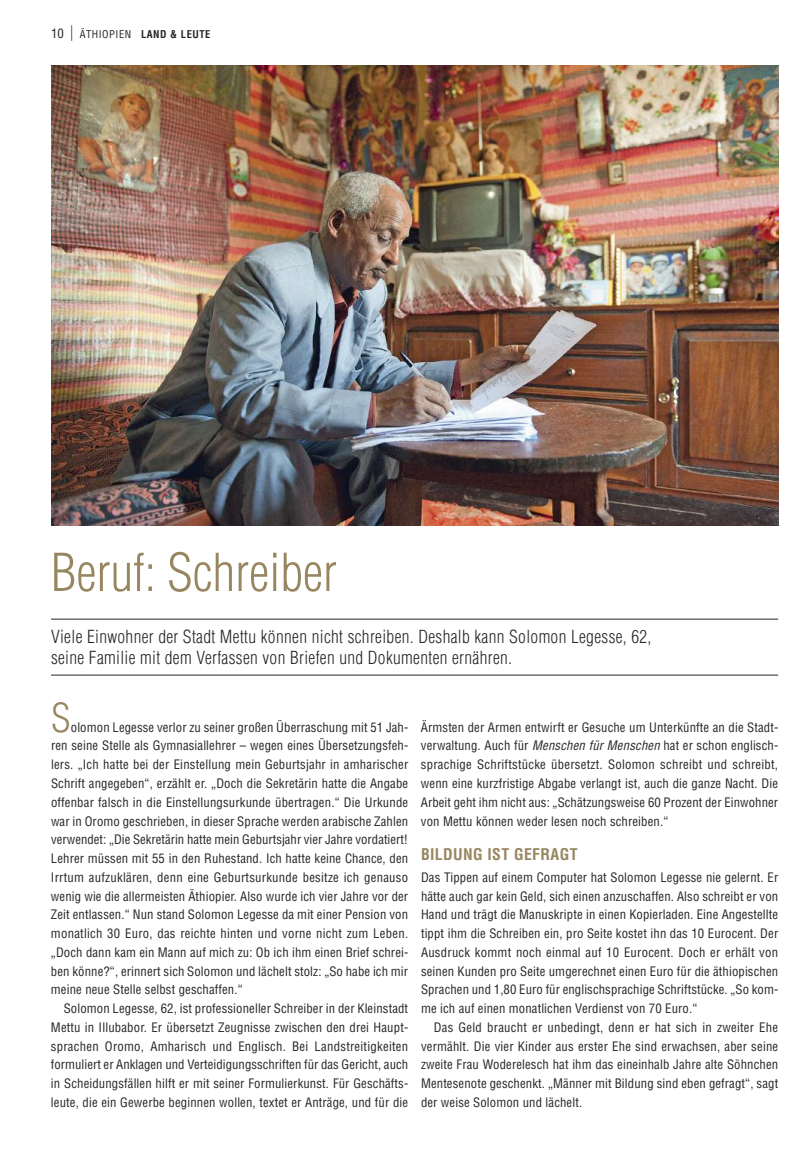
<style>
.page{position:relative;width:808px;height:1170px;background:#fff}
.page>*{position:absolute;margin:0;border:0;box-sizing:border-box;transform-origin:0 0}
.t1{font:300 condensed 51px "Helvetica";color:#978660}
.t2{font:300 condensed 39px "Helvetica";color:#978660}
.t3{font:300 condensed 17.7px/21px "Helvetica";letter-spacing:.02em;color:#272627}
.t4{font:700 condensed 15.75px "Helvetica";letter-spacing:.025em;color:#978660}
.t5{font:condensed 12.75px/18.8px "Helvetica";letter-spacing:.01em;color:#272627;text-align:justify}
.t6{font:700 condensed 10.5px "Helvetica";letter-spacing:.05em;color:#272627}
.s1{font-weight:400;font-size:12.75px}
.s2{font-weight:400;font-size:15.75px}
.s3{font-weight:400}
.s4{font-style:italic}
</style>
<div class="page">
<hr style="left:51px;top:618px;width:727px;height:1px;background:#272627">
<hr style="left:51px;top:674px;width:727px;height:1px;background:#272627">
<img style="left:51px;top:65px;width:727px;height:460px">
<p class="t6" style="left:51px;top:28px;width:161px"><span class="s1">10</span> <span class="s2">|</span> <span class="s3">ÄTHIOPIEN</span> LAND &amp; LEUTE</p>
<h1 class="t1" style="left:51px;top:543px;width:288px">Beruf: Schreiber</h1>
<h3 class="t3" style="left:51px;top:626px;width:602px">Viele Einwohner der Stadt Mettu können nicht schreiben. Deshalb kann Solomon Legesse, 62, seine Familie mit dem Verfassen von Briefen und Dokumenten ernähren.</h3>
<h2 class="t2" style="left:51px;top:695px;width:21px">S</h2>
<p class="t5" style="left:51px;top:717px;width:359px;text-indent:20px">olomon Legesse verlor zu seiner großen Überraschung mit 51 Jah&shy;ren seine Stelle als Gymnasiallehrer – wegen eines Übersetzungsfeh&shy;lers. „Ich hatte bei der Einstellung mein Geburtsjahr in amharischer Schrift angegeben“, erzählt er. „Doch die Sekretärin hatte die Angabe offenbar falsch in die Einstellungsurkunde übertragen.“ Die Urkunde war in Oromo geschrieben, in dieser Sprache werden arabische Zahlen verwendet: „Die Sekretärin hatte mein Geburtsjahr vier Jahre vordatiert!<br>Lehrer müssen mit 55 in den Ruhestand. Ich hatte keine Chance, den Irrtum aufzuklären, denn eine Geburtsurkunde besitze ich genauso wenig wie die allermeisten Äthiopier. Also wurde ich vier Jahre vor der Zeit entlassen.“ Nun stand Solomon Legesse da mit einer Pension von monatlich 30 Euro, das reichte hinten und vorne nicht zum Leben. „Doch dann kam ein Mann auf mich zu: Ob ich ihm einen Brief schrei&shy;ben könne?“, erinnert sich Solomon und lächelt stolz: „So habe ich mir meine neue Stelle selbst geschaffen.“</p>
<p class="t5" style="left:51px;top:999px;width:359px;text-indent:13px">Solomon Legesse, 62, ist professioneller Schreiber in der Kleinstadt Mettu in Illubabor. Er übersetzt Zeugnisse zwischen den drei Haupt&shy;sprachen Oromo, Amharisch und Englisch. Bei Landstreitigkeiten formuliert er Anklagen und Verteidigungsschriften für das Gericht, auch in Scheidungsfällen hilft er mit seiner Formulierkunst. Für Geschäfts&shy;leute, die ein Gewerbe beginnen wollen, textet er Anträge, und für die</p>
<p class="t5" style="left:421px;top:717px;width:359px">Ärmsten der Armen entwirft er Gesuche um Unterkünfte an die Stadt&shy;verwaltung. Auch für <span class="s4">Menschen für Menschen</span> hat er schon englisch&shy;sprachige Schriftstücke übersetzt. Solomon schreibt und schreibt, wenn eine kurzfristige Abgabe verlangt ist, auch die ganze Nacht. Die Arbeit geht ihm nicht aus: „Schätzungsweise 60 Prozent der Einwohner von Mettu können weder lesen noch schreiben.“</p>
<p class="t4" style="left:421px;top:845px;width:158px">BILDUNG IST GEFRAGT</p>
<p class="t5" style="left:421px;top:867px;width:359px">Das Tippen auf einem Computer hat Solomon Legesse nie gelernt. Er hätte auch gar kein Geld, sich einen anzuschaffen. Also schreibt er von Hand und trägt die Manuskripte in einen Kopierladen. Eine Angestellte tippt ihm die Schreiben ein, pro Seite kostet ihn das 10 Eurocent. Der Ausdruck kommt noch einmal auf 10 Eurocent. Doch er erhält von seinen Kunden pro Seite umgerechnet einen Euro für die äthiopischen Sprachen und 1,80 Euro für englischsprachige Schriftstücke. „So kom&shy;me ich auf einen monatlichen Verdienst von 70 Euro.“</p>
<p class="t5" style="left:421px;top:1017px;width:359px;text-indent:13px">Das Geld braucht er unbedingt, denn er hat sich in zweiter Ehe vermählt. Die vier Kinder aus erster Ehe sind erwachsen, aber seine zweite Frau Woderelesch hat ihm das eineinhalb Jahre alte Söhnchen Mentesenote geschenkt. „Männer mit Bildung sind eben gefragt“, sagt der weise Solomon und lächelt.</p>
</div>
